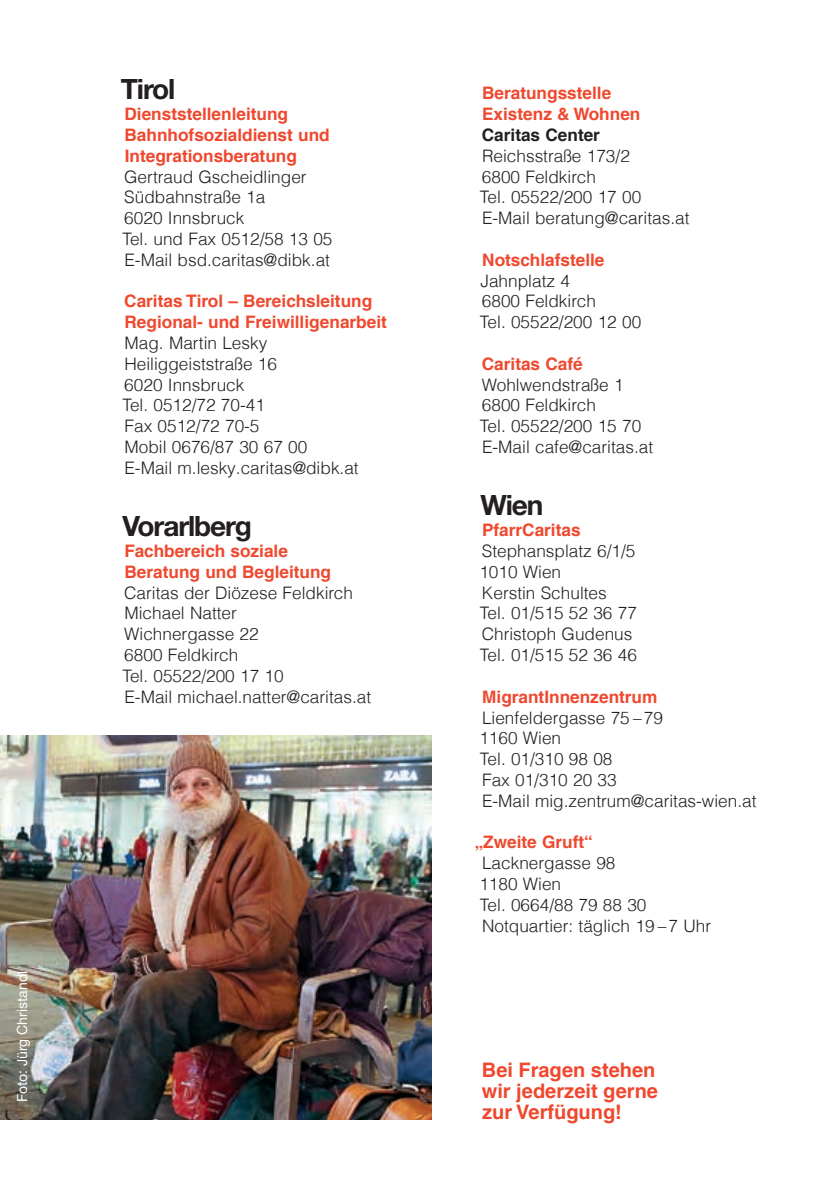
<style>
.page{position:relative;width:840px;height:1191px;background:#fff}
.page>*{position:absolute;margin:0;border:0;box-sizing:border-box;transform-origin:0 0}
.t1{font:700 28px "Helvetica Neue LT Std";letter-spacing:-.04em;color:#231f20}
.t2{font:700 20px/20.8px "Helvetica LT Com";color:#ef482e}
.t3{font:300 17.2px/20.8px "Helvetica LT Com";color:#231f20}
.t4{font:700 17.2px/20.8px "Helvetica LT Com";color:#ef482e}
.t5{font:700 17.2px "Helvetica LT Com";color:#231f20}
.t6{font:14px "Helvetica Neue LT Std";color:#fff}
</style>
<div class="page">
<img style="left:0;top:735px;width:431px;height:384px">
<p class="t6" style="left:14px;top:1102px;width:133px;rotate:-90deg">Foto: Jürg Christandl</p>
<h1 class="t1" style="left:121px;top:72px;width:56px">Tirol</h1>
<p class="t4" style="left:124px;top:104px;width:206px">Dienststellenleitung<br>Bahnhofsozialdienst und<br>Integrationsberatung</p>
<p class="t3" style="left:122px;top:166px;width:211px">Gertraud Gscheidlinger<br>Südbahnstraße 1a<br>6020 Innsbruck<br>Tel. und Fax 0512/58 13 05<br>E-Mail bsd.caritas@dibk.at</p>
<p class="t4" style="left:124px;top:291px;width:264px">Caritas Tirol – Bereichsleitung<br>Regional- und Freiwilligenarbeit</p>
<p class="t3" style="left:122px;top:332px;width:238px">Mag. Martin Lesky<br>Heiliggeiststraße 16<br>6020 Innsbruck<br>Tel. 0512/72 70-41<br>Fax 0512/72 70-5<br>Mobil 0676/87 30 67 00<br>E-Mail m.lesky.caritas@dibk.at</p>
<h1 class="t1" style="left:122px;top:509px;width:131px">Vorarlberg</h1>
<p class="t4" style="left:124px;top:540px;width:208px">Fachbereich soziale<br>Beratung und Begleitung</p>
<p class="t3" style="left:122px;top:582px;width:250px">Caritas der Diözese Feldkirch<br>Michael Natter<br>Wichnergasse 22<br>6800 Feldkirch<br>Tel. 05522/200 17 10<br>E-Mail michael.natter@caritas.at</p>
<p class="t4" style="left:482px;top:83px;width:160px">Beratungsstelle<br>Existenz &amp; Wohnen</p>
<p class="t5" style="left:481px;top:124px;width:120px">Caritas Center</p>
<p class="t3" style="left:479px;top:145px;width:211px">Reichsstraße 173/2<br>6800 Feldkirch<br>Tel. 05522/200 17 00<br>E-Mail beratung@caritas.at</p>
<p class="t4" style="left:482px;top:249px;width:124px">Notschlafstelle</p>
<p class="t3" style="left:479px;top:270px;width:163px">Jahnplatz 4<br>6800 Feldkirch<br>Tel. 05522/200 12 00</p>
<p class="t4" style="left:481px;top:353px;width:102px">Caritas Café</p>
<p class="t3" style="left:479px;top:374px;width:175px">Wohlwendstraße 1<br>6800 Feldkirch<br>Tel. 05522/200 15 70<br>E-Mail cafe@caritas.at</p>
<h1 class="t1" style="left:480px;top:488px;width:64px">Wien</h1>
<p class="t4" style="left:482px;top:520px;width:100px">PfarrCaritas</p>
<p class="t3" style="left:479px;top:540px;width:159px">Stephansplatz 6/1/5<br>1010 Wien<br>Kerstin Schultes<br>Tel. 01/515 52 36 77<br>Christoph Gudenus<br>Tel. 01/515 52 36 46</p>
<p class="t4" style="left:482px;top:686px;width:177px">MigrantInnenzentrum</p>
<p class="t3" style="left:479px;top:707px;width:278px">Lienfeldergasse 75 –79<br>1160 Wien<br>Tel. 01/310 98 08<br>Fax 01/310 20 33<br>E-Mail mig.zentrum@caritas-wien.at</p>
<p class="t4" style="left:474px;top:832px;width:120px">„Zweite Gruft“</p>
<p class="t3" style="left:479px;top:852px;width:233px">Lacknergasse 98<br>1180 Wien<br>Tel. 0664/88 79 88 30<br>Notquartier: täglich 19 –7 Uhr</p>
<p class="t2" style="left:481px;top:1059px;width:178px">Bei Fragen stehen wir jederzeit gerne zur Verfügung!</p>
</div>
